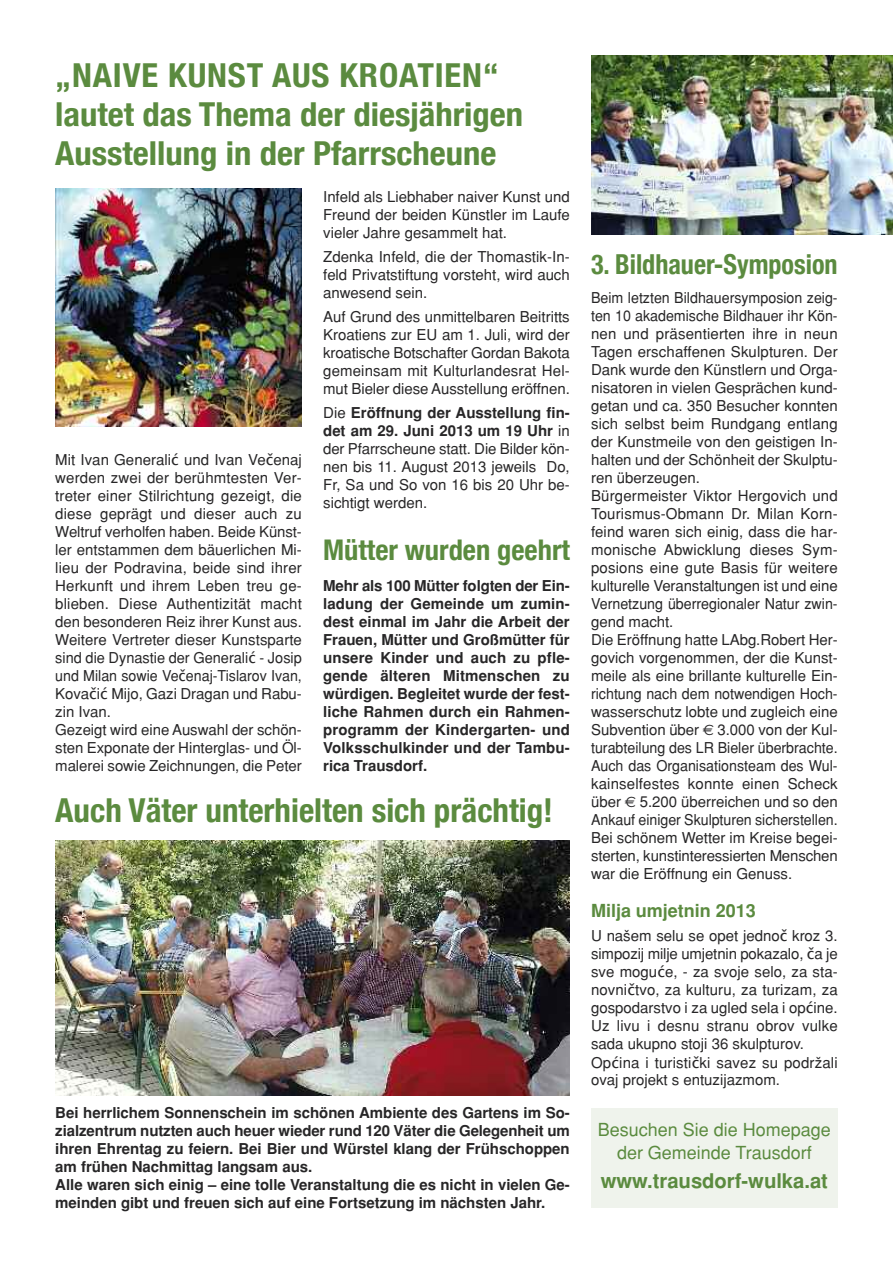
<style>
.page{position:relative;width:893px;height:1263px;background:#fff}
.page>*{position:absolute;margin:0;border:0;box-sizing:border-box;transform-origin:0 0}
.t1{font:700 condensed 33px/39px "Helvetica Neue";color:#5b8b3f;scale:1.05 1}
.t2{font:700 condensed 33px "Helvetica Neue";color:#5b8b3f}
.t3{font:700 condensed 28.5px "Helvetica Neue";color:#5b8b3f}
.t4{font:700 condensed 27.45px "Helvetica Neue";color:#5b8b3f;scale:.95 1}
.t5{font:700 20.25px "Helvetica";color:#5b8b3f}
.t6{font:18px/23px "Helvetica";color:#5b8b3f;text-align:center}
.t7{font:700 18px "Helvetica";color:#5b8b3f}
.t8{font:15px/18px "Helvetica";color:#272627;text-align:justify}
.t9{font:15px/18px "Helvetica";color:#272627;scale:.95 1}
.t10{font:700 15px/18px "Helvetica";color:#272627;text-align:justify}
.s1{font-family:"Lucida Grande"}
.s2{font-weight:700}
.s3{font-family:"Euro Sans"}
</style>
<div class="page">
<img style="left:55px;top:841px;width:515px;height:255px">
<img style="left:55px;top:189px;width:247px;height:238px">
<img style="left:591px;top:55px;width:302px;height:179px">
<div style="left:591px;top:1108px;width:247px;height:100px;background:#eff3ec"></div>
<h1 class="t1" style="left:55px;top:55px;width:447px">„nAiVe KunsT Aus KroATien“ lautet das Thema der diesjährigen<br>Ausstellung in der Pfarrscheune</h1>
<p class="t8" style="left:55px;top:451px;width:248px;text-align:left">Mit Ivan Generali<span class="s1">ć</span> und Ivan Ve<span class="s1">č</span>enaj werden zwei der berühmtesten Ver&shy;treter einer Stilrichtung gezeigt, die diese geprägt und dieser auch zu Weltruf verholfen haben. Beide Künst&shy;ler entstammen dem bäuerlichen Mi&shy;lieu der Podravina, beide sind ihrer Herkunft und ihrem Leben treu ge&shy;blieben. Diese Authentizität macht den besonderen Reiz ihrer Kunst aus.<br>Weitere Vertreter dieser Kunstsparte sind die Dynastie der Generali<span class="s1">ć</span> - Josip und Milan sowie Ve<span class="s1">č</span>enaj-Tislarov Ivan, Kova<span class="s1">č</span>i<span class="s1">ć</span> Mijo, Gazi Dragan und Rabu&shy;zin Ivan.<br>Gezeigt wird eine Auswahl der schön&shy;sten Exponate der Hinterglas- und Öl&shy;malerei sowie Zeichnungen, die Peter</p>
<p class="t8" style="left:323px;top:188px;width:248px">Infeld als Liebhaber naiver Kunst und Freund der beiden Künstler im Laufe vieler Jahre gesammelt hat.</p>
<p class="t8" style="left:323px;top:248px;width:248px">Zdenka Infeld, die der Thomastik-In&shy;feld Privatstiftung vorsteht, wird auch anwesend sein.</p>
<p class="t8" style="left:323px;top:308px;width:248px">Auf Grund des unmittelbaren Beitritts Kroatiens zur EU am 1. Juli, wird der kroatische Botschafter Gordan Bakota gemeinsam mit Kulturlandesrat Hel&shy;mut Bieler diese Ausstellung eröffnen.</p>
<p class="t8" style="left:323px;top:404px;width:248px">Die <span class="s2">Eröffnung der Ausstellung fin&shy;det am 29. Juni 2013 um 19 Uhr</span> in der Pfarrscheune statt. Die Bilder kön&shy;nen bis 11. August 2013 jeweils Do, Fr, Sa und So von 16 bis 20 Uhr be&shy;sichtigt werden.</p>
<h2 class="t3" style="left:323px;top:533px;width:248px">mütter wurden geehrt</h2>
<p class="t10" style="left:323px;top:577px;width:248px">Mehr als 100 Mütter folgten der Ein&shy;ladung der Gemeinde um zumin&shy;dest einmal im Jahr die Arbeit der Frauen, Mütter und Großmütter für unsere Kinder und auch zu pfle&shy;gende älteren Mitmenschen zu würdigen. Begleitet wurde der fest&shy;liche Rahmen durch ein Rahmen&shy;programm der Kindergarten- und Volksschulkinder und der Tambu&shy;rica Trausdorf.</p>
<h1 class="t2" style="left:55px;top:790px;width:499px">Auch Väter unterhielten sich prächtig!</h1>
<p class="t10" style="left:55px;top:1104px;width:516px;text-align:left">Bei herrlichem Sonnenschein im schönen Ambiente des Gartens im So&shy;zialzentrum nutzten auch heuer wieder rund 120 Väter die Gelegenheit um ihren Ehrentag zu feiern. Bei Bier und Würstel klang der Frühschoppen am frühen Nachmittag langsam aus.<br>Alle waren sich einig – eine tolle Veranstaltung die es nicht in vielen Ge&shy;meinden gibt und freuen sich auf eine Fortsetzung im nächsten Jahr.</p>
<h3 class="t4" style="left:591px;top:247px;width:261px">3. Bildhauer-symposion</h3>
<p class="t9" style="left:591px;top:289px;width:261px">Beim letzten Bildhauersymposion zeig&shy;ten 10 akademische Bildhauer ihr Kön&shy;nen und präsentierten ihre in neun Tagen erschaffenen Skulpturen. Der Dank wurde den Künstlern und Orga&shy;nisatoren in vielen Gesprächen kund&shy;getan und ca. 350 Besucher konnten sich selbst beim Rundgang entlang der Kunstmeile von den geistigen In&shy;halten und der Schönheit der Skulptu&shy;ren überzeugen.<br>Bürgermeister Viktor Hergovich und Tourismus-Obmann Dr. Milan Korn&shy;feind waren sich einig, dass die har&shy;monische Abwicklung dieses Sym&shy;posions eine gute Basis für weitere kulturelle Veranstaltungen ist und eine Vernetzung überregionaler Natur zwin&shy;gend macht.<br>Die Eröffnung hatte LAbg.Robert Her&shy;govich vorgenommen, der die Kunst&shy;meile als eine brillante kulturelle Ein&shy;richtung nach dem notwendigen Hoch&shy;wasserschutz lobte und zugleich eine Subvention über <span class="s3">€</span> 3.000 von der Kul&shy;turabteilung des LR Bieler überbrachte.<br>Auch das Organisationsteam des Wul&shy;kainselfestes konnte einen Scheck über <span class="s3">€</span> 5.200 überreichen und so den Ankauf einiger Skulpturen sicherstellen.<br>Bei schönem Wetter im Kreise begei&shy;sterten, kunstinteressierten Menschen war die Eröffnung ein Genuss.</p>
<p class="t7" style="left:591px;top:900px;width:166px">Milja umjetnin 2013</p>
<p class="t8" style="left:591px;top:926px;width:248px;text-align:left">U našem selu se opet jedno<span class="s1">č</span> kroz 3. simpozij milje umjetnin pokazalo, <span class="s1">č</span>a je sve mogu<span class="s1">ć</span>e, - za svoje selo, za sta&shy;novni<span class="s1">č</span>tvo, za kulturu, za turizam, za gospodarstvo i za ugled sela i op<span class="s1">ć</span>ine.<br>Uz livu i desnu stranu obrov vulke sada ukupno stoji 36 skulpturov.<br>Op<span class="s1">ć</span>ina i turisti<span class="s1">č</span>ki savez su podržali</p>
<p class="t8" style="left:591px;top:1071px;width:190px">ovaj projekt s entuzijazmom.</p>
<p class="t6" style="left:598px;top:1119px;width:234px">Besuchen Sie die Homepage der Gemeinde Trausdorf</p>
<h3 class="t5" style="left:601px;top:1169px;width:229px">www.trausdorf-wulka.at</h3>
</div>
